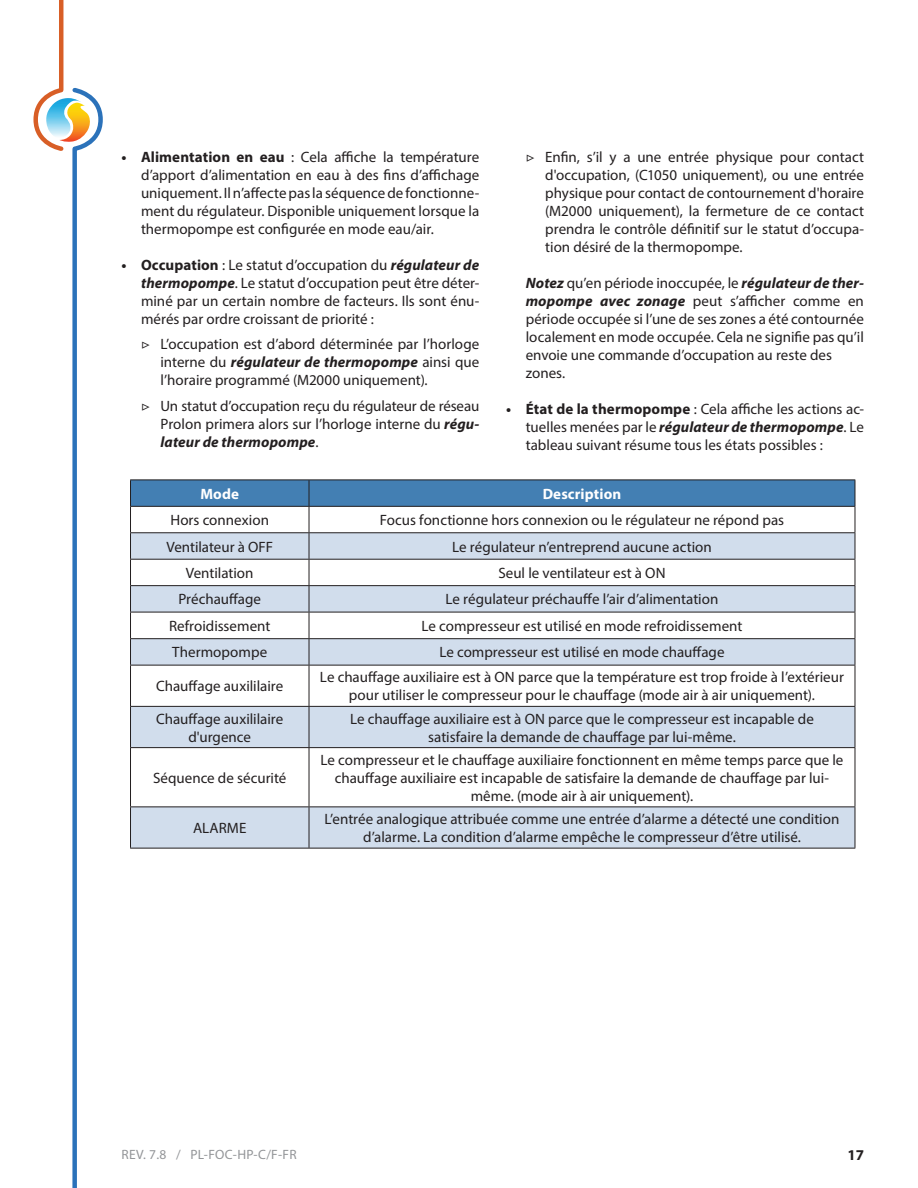
<style>
.page{position:relative;width:918px;height:1188px;background:#fff}
.page>*{position:absolute;margin:0;border:0;box-sizing:border-box;transform-origin:0 0}
.t1{font:15px/18px "Myriad Pro";color:#231f20;text-align:justify}
.t2{font:700 15px "Myriad Pro";letter-spacing:.005em;color:#fff}
.t3{font:700 15px "Myriad Pro";color:#231f20}
.t4{font:13.5px "Myriad Pro";letter-spacing:.02em;color:#939598}
.s1{font-weight:700}
.s2{font-weight:700;font-style:italic}
.s3{font-family:"Minion Pro"}
</style>
<div class="page">
<svg style="left:33px;top:0;width:70px;height:1188px"></svg>
<svg style="left:131px;top:666px;width:724px;height:182px"></svg>
<svg style="left:130px;top:480px;width:726px;height:185px"></svg>
<hr style="left:130px;top:665px;width:179px;height:1px;background:#231f20">
<hr style="left:130px;top:665px;width:1px;height:41px;background:#231f20">
<hr style="left:309px;top:665px;width:546px;height:1px;background:#231f20">
<hr style="left:309px;top:665px;width:1px;height:41px;background:#231f20">
<hr style="left:855px;top:665px;width:1px;height:41px;background:#231f20">
<hr style="left:130px;top:706px;width:179px;height:1px;background:#231f20">
<hr style="left:130px;top:707px;width:1px;height:40px;background:#231f20">
<hr style="left:309px;top:706px;width:546px;height:1px;background:#231f20">
<hr style="left:309px;top:707px;width:1px;height:40px;background:#231f20">
<hr style="left:855px;top:707px;width:1px;height:40px;background:#231f20">
<hr style="left:130px;top:747px;width:179px;height:1px;background:#231f20">
<hr style="left:130px;top:748px;width:1px;height:58px;background:#231f20">
<hr style="left:309px;top:747px;width:546px;height:1px;background:#231f20">
<hr style="left:309px;top:748px;width:1px;height:58px;background:#231f20">
<hr style="left:855px;top:748px;width:1px;height:58px;background:#231f20">
<hr style="left:130px;top:806px;width:179px;height:1px;background:#231f20">
<hr style="left:130px;top:807px;width:1px;height:41px;background:#231f20">
<hr style="left:309px;top:806px;width:546px;height:1px;background:#231f20">
<hr style="left:309px;top:807px;width:1px;height:41px;background:#231f20">
<hr style="left:855px;top:807px;width:1px;height:41px;background:#231f20">
<hr style="left:130px;top:848px;width:179px;height:1px;background:#231f20">
<hr style="left:309px;top:848px;width:546px;height:1px;background:#231f20">
<p class="t1" style="left:141px;top:148px;width:340px;text-indent:-20px"><span class="s1">• Alimentation en eau</span> : Cela affiche la température d’apport d’alimentation en eau à des fins d’affichage uniquement. Il n’affecte pas la séquence de fonctionne&shy;ment du régulateur. Disponible uniquement lorsque la thermopompe est configurée en mode eau/air.</p>
<p class="t1" style="left:141px;top:256px;width:340px;text-indent:-20px"><span class="s1">• Occupation</span> : Le statut d’occupation du <span class="s2">régulateur de thermopompe</span>. Le statut d’occupation peut être déter&shy;miné par un certain nombre de facteurs. Ils sont énu&shy;mérés par ordre croissant de priorité :</p>
<p class="t1" style="left:161px;top:335px;width:320px;text-indent:-19px"><span class="s3">▷</span> L’occupation est d’abord déterminée par l’horloge interne du <span class="s2">régulateur de thermopompe</span> ainsi que l’horaire programmé (M2000 uniquement).</p>
<p class="t1" style="left:161px;top:397px;width:320px;text-indent:-20px"><span class="s3">▷</span> Un statut d’occupation reçu du régulateur de réseau Prolon primera alors sur l’horloge interne du <span class="s2">régu&shy;lateur de thermopompe</span>.</p>
<p class="t1" style="left:545px;top:148px;width:320px;text-indent:-19px"><span class="s3">▷</span> Enfin, s’il y a une entrée physique pour contact d'occupation, (C1050 uniquement), ou une entrée physique pour contact de contournement d'horaire (M2000 uniquement), la fermeture de ce contact prendra le contrôle définitif sur le statut d’occupa&shy;tion désiré de la thermopompe.</p>
<p class="t1" style="left:526px;top:274px;width:340px;text-align:left"><span class="s2">Notez</span> qu’en période inoccupée, le <span class="s2">régulateur de ther&shy;mopompe avec zonage</span> peut s’afficher comme en période occupée si l’une de ses zones a été contournée localement en mode occupée. Cela ne signifie pas qu’il envoie une commande d’occupation au reste des zones.</p>
<p class="t1" style="left:526px;top:400px;width:340px;text-indent:-19px"><span class="s1">• État de la thermopompe</span> : Cela affiche les actions ac&shy;tuelles menées par le <span class="s2">régulateur de thermopompe</span>. Le tableau suivant résume tous les états possibles :</p>
<p class="t2" style="left:200px;top:484px;width:40px">Mode</p>
<p class="t2" style="left:543px;top:484px;width:80px">Description</p>
<p class="t1" style="left:170px;top:511px;width:100px">Hors connexion</p>
<p class="t1" style="left:380px;top:511px;width:406px">Focus fonctionne hors connexion ou le régulateur ne répond pas</p>
<p class="t1" style="left:167px;top:537px;width:108px">Ventilateur à OFF</p>
<p class="t1" style="left:452px;top:537px;width:261px">Le régulateur n’entreprend aucune action</p>
<p class="t1" style="left:186px;top:564px;width:69px">Ventilation</p>
<p class="t1" style="left:498px;top:564px;width:169px">Seul le ventilateur est à ON</p>
<p class="t1" style="left:178px;top:590px;width:84px">Préchauffage</p>
<p class="t1" style="left:446px;top:590px;width:274px">Le régulateur préchauffe l’air d’alimentation</p>
<p class="t1" style="left:169px;top:617px;width:103px">Refroidissement</p>
<p class="t1" style="left:422px;top:617px;width:322px">Le compresseur est utilisé en mode refroidissement</p>
<p class="t1" style="left:172px;top:643px;width:96px">Thermopompe</p>
<p class="t1" style="left:439px;top:643px;width:287px">Le compresseur est utilisé en mode chauffage</p>
<p class="t1" style="left:156px;top:677px;width:129px">Chauffage auxililaire</p>
<p class="t1" style="left:320px;top:668px;width:526px;text-align:center">Le chauffage auxiliaire est à ON parce que la température est trop froide à l’extérieur pour utiliser le compresseur pour le chauffage (mode air à air uniquement).</p>
<p class="t1" style="left:156px;top:709px;width:129px;text-align:center">Chauffage auxililaire d'urgence</p>
<p class="t1" style="left:350px;top:709px;width:465px;text-align:center">Le chauffage auxiliaire est à ON parce que le compresseur est incapable de satisfaire la demande de chauffage par lui-même.</p>
<p class="t1" style="left:153px;top:769px;width:135px">Séquence de sécurité</p>
<p class="t1" style="left:321px;top:751px;width:524px;text-align:center">Le compresseur et le chauffage auxiliaire fonctionnent en même temps parce que le chauffage auxiliaire est incapable de satisfaire la demande de chauffage par lui&shy;même. (mode air à air uniquement).</p>
<p class="t1" style="left:193px;top:819px;width:55px">ALARME</p>
<p class="t1" style="left:325px;top:810px;width:516px;text-align:center">L’entrée analogique attribuée comme une entrée d’alarme a détecté une condition d’alarme. La condition d’alarme empêche le compresseur d’être utilisé.</p>
<p class="t4" style="left:122px;top:1146px;width:177px">REV. 7.8 / PL-FOC-HP-C/F-FR</p>
<p class="t3" style="left:847px;top:1146px;width:18px">17</p>
</div>
